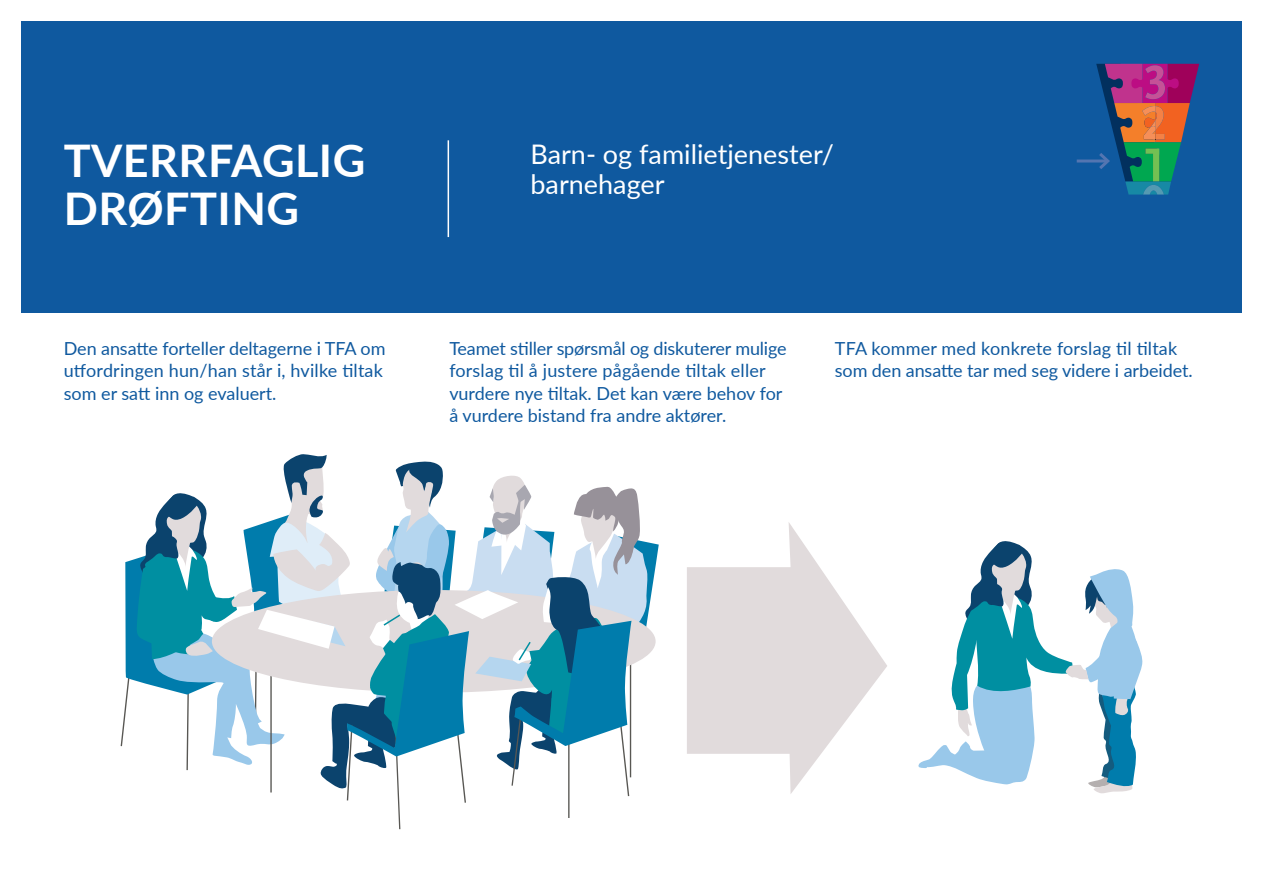
<style>
.page{position:relative;width:1263px;height:893px;background:#fff}
.page>*{position:absolute;margin:0;border:0;box-sizing:border-box;transform-origin:0 0}
.t1{font:700 45px/48px "Lato";letter-spacing:.01em;color:#fff}
.t2{font:27px/30px "Lato";color:#fff}
.t3{font:18px/22.5px "Lato";color:#0f599f}
</style>
<div class="page">
<div style="left:21px;top:21px;width:1221px;height:292px;background:#0f599f"></div>
<hr style="left:448px;top:140px;width:1px;height:97px;background:#fff">
<hr style="left:1077px;top:160px;width:31px;height:3px;background:#5375b1">
<svg style="left:1096px;top:64px;width:103px;height:131px"></svg>
<svg style="left:687px;top:522px;width:200px;height:272px;fill:#e1dbdc"></svg>
<svg style="left:918px;top:541px;width:225px;height:253px"></svg>
<svg style="left:120px;top:454px;width:539px;height:376px"></svg>
<h1 class="t1" style="left:64px;top:134px;width:303px">TVERRFAGLIG<br>DRØFTING</h1>
<h2 class="t2" style="left:530px;top:138px;width:305px">Barn- og familietjenester/ barnehager</h2>
<p class="t3" style="left:64px;top:336px;width:323px">Den ansatte forteller deltagerne i TFA om utfordringen hun/han står i, hvilke tiltak som er satt inn og evaluert.</p>
<p class="t3" style="left:449px;top:336px;width:339px">Teamet stiller spørsmål og diskuterer mulige forslag til å justere pågående tiltak eller vurdere nye tiltak. Det kan være behov for å vurdere bistand fra andre aktører.</p>
<p class="t3" style="left:835px;top:336px;width:359px">TFA kommer med konkrete forslag til tiltak som den ansatte tar med seg videre i arbeidet.</p>
</div>
